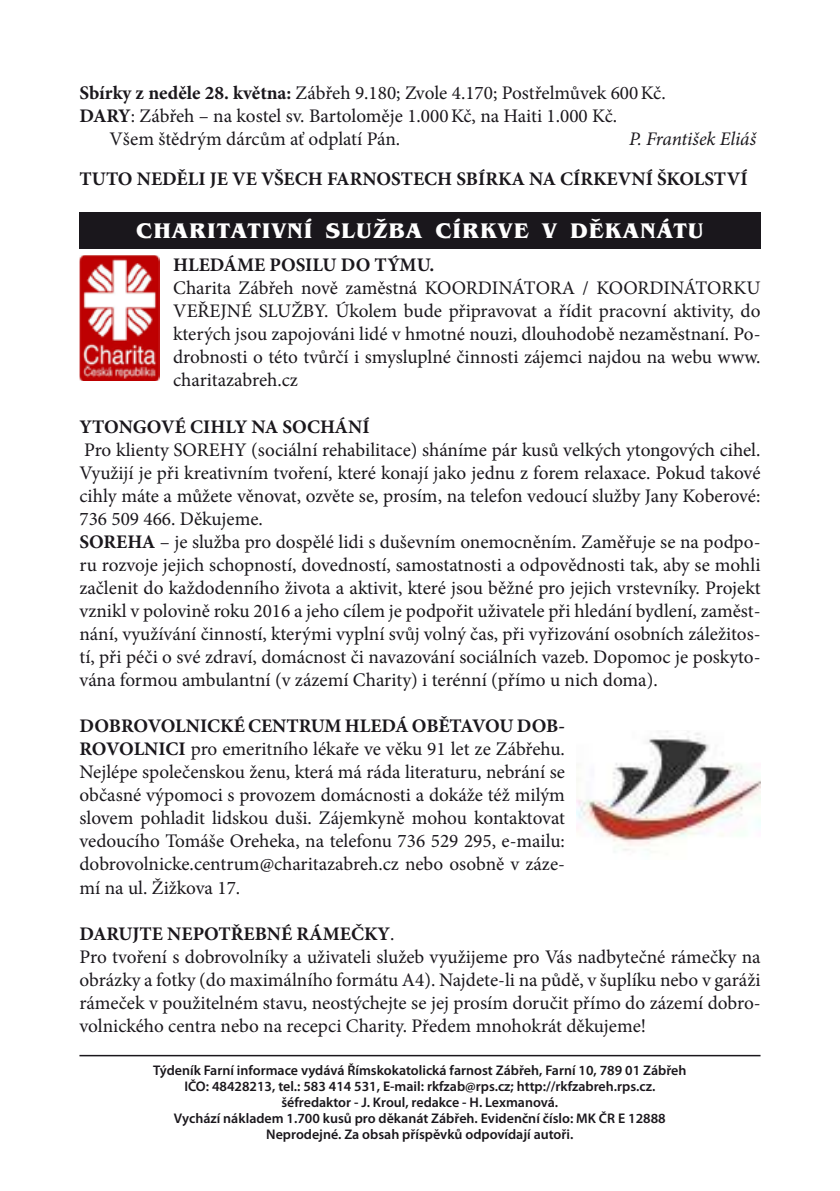
<style>
.page{position:relative;width:840px;height:1191px;background:#fff}
.page>*{position:absolute;margin:0;border:0;box-sizing:border-box;transform-origin:0 0}
.t1{font:700 21.8px "Benguiat Itc TOT";letter-spacing:.045em;color:#fff}
.t2{font:19.2px/23px "Minion Pro";letter-spacing:-.005em;color:#1a171c;text-align:justify}
.t3{font:700 19.2px "Minion Pro";color:#1a171c}
.t4{font:italic 19.2px "Minion Pro";letter-spacing:-.01em;color:#1a171c}
.t5{font:19px "Minion Pro";color:#1a171c}
.t6{font:600 14px/16px "Myriad Pro";color:#1a171c;text-align:center}
.s1{font-weight:700}
</style>
<div class="page">
<div style="left:79px;top:212px;width:681px;height:36px;background:#1a171c"></div>
<hr style="left:79px;top:1054px;width:681px;height:2px;background:#1a171c">
<img style="left:79px;top:255px;width:80px;height:125px">
<img style="left:576px;top:731px;width:184px;height:121px">
<p class="t2" style="left:79px;top:81px;width:587px"><span class="s1">Sbírky z neděle 28. května:</span> Zábřeh 9.180; Zvole 4.170; Postřelmůvek 600Kč.</p>
<p class="t2" style="left:79px;top:105px;width:539px"><span class="s1">DARY</span>: Zábřeh – na kostel sv. Bartoloměje 1.000Kč, na Haiti 1.000 Kč.</p>
<p class="t2" style="left:109px;top:128px;width:292px">Všem štědrým dárcům ať odplatí Pán.</p>
<p class="t4" style="left:629px;top:126px;width:128px">P. František Eliáš</p>
<p class="t3" style="left:79px;top:165px;width:14px">TUTO</p>
<p class="t3" style="left:137px;top:165px;width:14px">NEDĚL</p>
<p class="t3" style="left:198px;top:165px;width:99px">I JE VE VŠECH</p>
<p class="t3" style="left:327px;top:165px;width:50px">FARNOSTECH</p>
<p class="t3" style="left:456px;top:165px;width:163px">SBÍRKA NA CÍRKEVNÍ</p>
<p class="t3" style="left:656px;top:165px;width:35px">ŠKOLSTVÍ</p>
<p class="t1" style="left:136px;top:218px;width:568px">CHARITATIVNÍ SLUŽBA CÍRKVE V DĚKANÁTU</p>
<p class="t3" style="left:173px;top:251px;width:14px">HLEDÁ</p>
<p class="t3" style="left:237px;top:251px;width:199px">ME POSILU DO TÝMU.</p>
<p class="t2" style="left:173px;top:277px;width:588px">Charita Zábřeh nově zaměstná KOORDINÁTORA / KOORDINÁTORKU VEŘEJNÉ SLUŽBY. Úkolem bude připravovat a řídit pracovní aktivity, do kterých jsou zapojováni lidé v hmotné nouzi, dlouhodobě nezaměstnaní. Po&shy;drobnosti o této tvůrčí i smysluplné činnosti zájemci najdou na webu www. charitazabreh.cz</p>
<p class="t3" style="left:79px;top:413px;width:28px">YTON</p>
<p class="t3" style="left:133px;top:413px;width:28px">GOVÉ</p>
<p class="t3" style="left:190px;top:413px;width:106px">CIHLY NA SOCHÁNÍ</p>
<p class="t2" style="left:79px;top:438px;width:682px">Pro klienty SOREHY (sociální rehabilitace) sháníme pár kusů velkých ytongových cihel.<br>Využijí je při kreativním tvoření, které konají jako jednu z forem relaxace. Pokud takové cihly máte a můžete věnovat, ozvěte se, prosím, na telefon vedoucí služby Jany Koberové:<br>736 509 466. Děkujeme.</p>
<p class="t3" style="left:79px;top:528px;width:51px">SOREHA</p>
<p class="t2" style="left:79px;top:530px;width:682px;text-indent:80px">– je služba pro dospělé lidi s duševním onemocněním. Zaměřuje se na podpo&shy;ru rozvoje jejich schopností, dovedností, samostatnosti a odpovědnosti tak, aby se mohli začlenit do každodenního života a aktivit, které jsou běžné pro jejich vrstevníky. Projekt vznikl v polovině roku 2016 a jeho cílem je podpořit uživatele při hledání bydlení, zaměst&shy;nání, využívání činností, kterými vyplní svůj volný čas, při vyřizování osobních záležitos&shy;tí, při péči o své zdraví, domácnost či navazování sociálních vazeb. Dopomoc je poskyto&shy;vána formou ambulantní (v zázemí Charity) i terénní (přímo u nich doma).</p>
<p class="t3" style="left:79px;top:712px;width:69px">DOBROVOLN</p>
<p class="t3" style="left:200px;top:712px;width:62px">ICKÉ CENT</p>
<p class="t3" style="left:298px;top:712px;width:60px">RUM HLEDÁ</p>
<p class="t3" style="left:411px;top:712px;width:41px">OBĚTAVOU</p>
<p class="t3" style="left:516px;top:712px;width:50px">DOB-</p>
<p class="t3" style="left:79px;top:735px;width:27px">ROVOLN</p>
<p class="t2" style="left:79px;top:737px;width:487px;text-indent:79px"><span class="s1">ICI</span> pro emeritního lékaře ve věku 91 let ze Zábřehu.<br>Nejlépe společenskou ženu, která má ráda literaturu, nebrání se občasné výpomoci s provozem domácnosti a dokáže též milým slovem pohladit lidskou duši. Zájemkyně mohou kontaktovat vedoucího Tomáše Oreheka, na telefonu 736 529 295, e-mailu: dobrovolnicke.centrum@charitazabreh.cz nebo osobně v záze&shy;mí na ul. Žižkova 17.</p>
<p class="t2" style="left:79px;top:922px;width:682px;text-align:left"><span class="s1">DARUJTE NEPOTŘEBNÉ RÁMEČKY</span>.<br>Pro tvoření s dobrovolníky a uživateli služeb využijeme pro Vás nadbytečné rámečky na obrázky a fotky (do maximálního formátu A4). Najdete-li na půdě, v šuplíku nebo v garáži rámeček v použitelném stavu, neostýchejte se jej prosím doručit přímo do zázemí dobro&shy;volnického centra nebo na recepci Charity. Předem mnohokrát děkujeme!</p>
<p class="t6" style="left:153px;top:1061px;width:534px">Týdeník Farní informace vydává Římskokatolická farnost Zábřeh, Farní 10, 789 01 Zábřeh IČO: 48428213, tel.: 583 414 531, E-mail: rkfzab@rps.cz; http://rkfzabreh.rps.cz. šéfredaktor - J. Kroul, redakce - H. Lexmanová.<br>Vychází nákladem 1.700 kusů pro děkanát Zábřeh. Evidenční číslo: MK ČR E 12888<br>Neprodejné. Za obsah příspěvků odpovídají autoři.</p>
<p class="t5" style="left:415px;top:1130px;width:11px">8</p>
</div>
